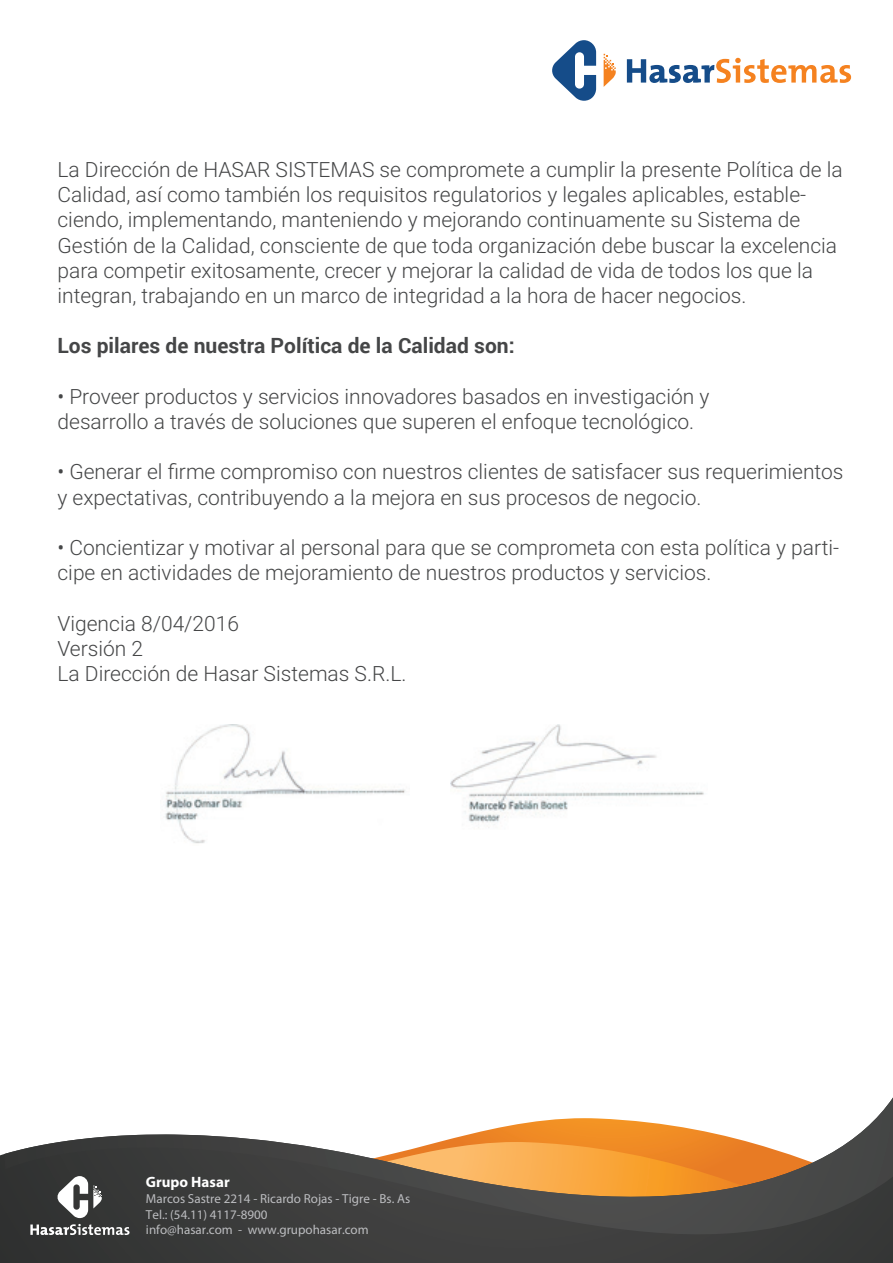
<style>
.page{position:relative;width:893px;height:1263px;background:#fff}
.page>*{position:absolute;margin:0;border:0;box-sizing:border-box;transform-origin:0 0}
.t1{font:300 21px/25.2px "Roboto";color:#454647}
.t2{font:700 21px "Roboto";color:#454647}
.t3{font:700 15px "Myriad Pro";color:#fff}
.t4{font:13.05px/15.6px "Myriad Pro";color:#bcbdc0}
</style>
<div class="page">
<svg style="left:627px;top:58px;width:224px;height:25px"></svg>
<svg style="left:604px;top:54px;width:12px;height:33px"></svg>
<svg style="left:552px;top:40px;width:44px;height:61px"></svg>
<svg style="left:4px;top:1097px;width:889px;height:166px"></svg>
<svg style="left:30px;top:1224px;width:100px;height:11px"></svg>
<svg style="left:57px;top:1176px;width:45px;height:42px"></svg>
<img style="left:165px;top:724px;width:240px;height:120px">
<img style="left:450px;top:724px;width:254px;height:104px">
<p class="t1" style="left:57px;top:156px;width:787px">La Dirección de HASAR SISTEMAS se compromete a cumplir la presente Política de la Calidad, así como también los requisitos regulatorios y legales aplicables, estable&shy;ciendo, implementando, manteniendo y mejorando continuamente su Sistema de Gestión de la Calidad, consciente de que toda organización debe buscar la excelencia para competir exitosamente, crecer y mejorar la calidad de vida de todos los que la integran, trabajando en un marco de integridad a la hora de hacer negocios.</p>
<p class="t2" style="left:57px;top:331px;width:459px">Los pilares de nuestra Política de la Calidad son:</p>
<p class="t1" style="left:57px;top:383px;width:653px">• Proveer productos y servicios innovadores basados en investigación y desarrollo a través de soluciones que superen el enfoque tecnológico.</p>
<p class="t1" style="left:57px;top:459px;width:787px">• Generar el firme compromiso con nuestros clientes de satisfacer sus requerimientos y expectativas, contribuyendo a la mejora en sus procesos de negocio.</p>
<p class="t1" style="left:57px;top:534px;width:783px">• Concientizar y motivar al personal para que se comprometa con esta política y parti&shy;cipe en actividades de mejoramiento de nuestros productos y servicios.</p>
<p class="t1" style="left:57px;top:610px;width:350px">Vigencia 8/04/2016<br>Versión 2<br>La Dirección de Hasar Sistemas S.R.L.</p>
<p class="t3" style="left:146px;top:1172px;width:85px">Grupo Hasar</p>
<p class="t4" style="left:146px;top:1190px;width:266px">Marcos Sastre 2214 - Ricardo Rojas - Tigre - Bs. As<br>Tel.: (54.11) 4117-8900<br>info@hasar.com - www.grupohasar.com</p>
</div>
